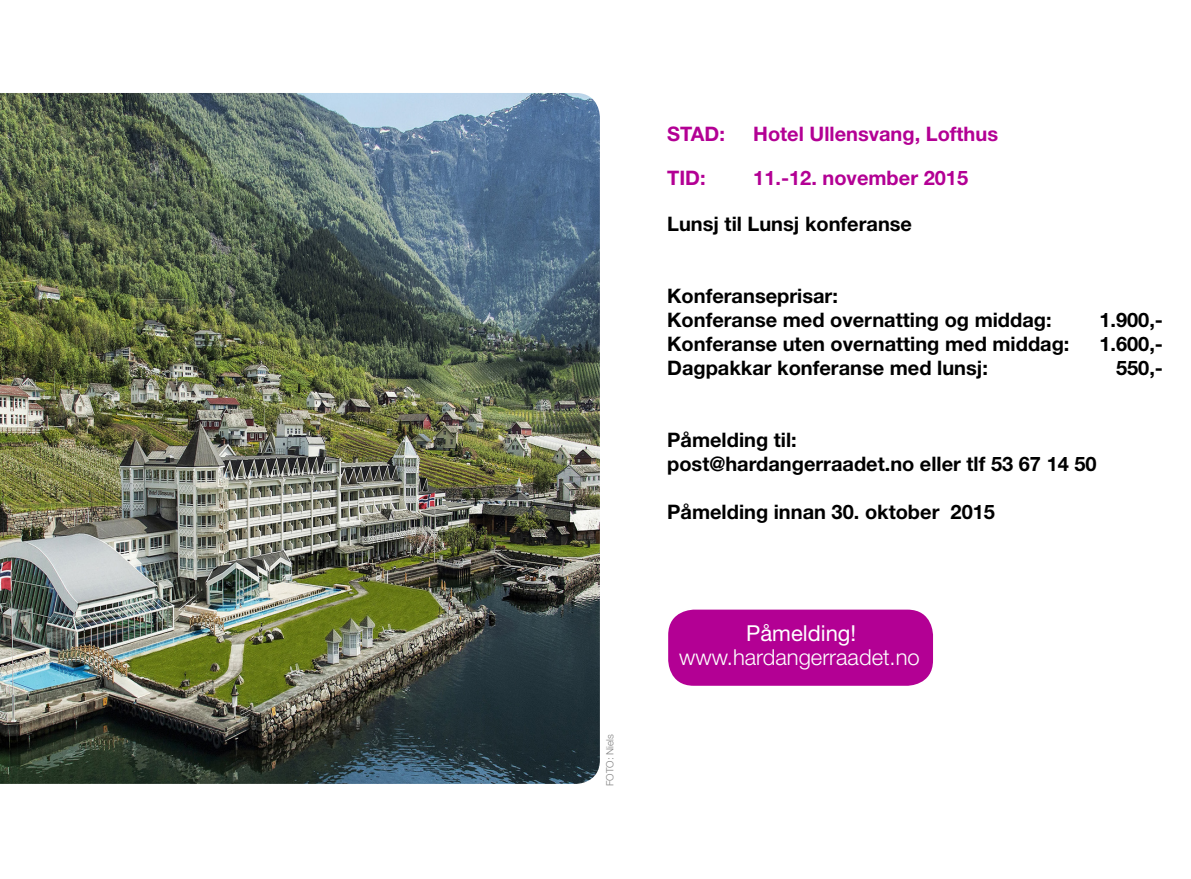
<style>
.page{position:relative;width:1191px;height:879px;background:#fff}
.page>*{position:absolute;margin:0;border:0;box-sizing:border-box;transform-origin:0 0}
.t1{font:300 22px "Helvetica Neue";color:#fff}
.t2{font:22px "Helvetica Neue";color:#fff}
.t3{font:700 20px/24px "Helvetica Neue";color:#000}
.t4{font:700 20px "Helvetica Neue";color:#b30094}
.t5{font:300 10px "Helvetica Neue";color:#808080}
</style>
<div class="page">
<img style="left:0;top:93px;width:600px;height:691px">
<div style="left:667px;top:608px;width:267px;height:79px;background:#b30094;border-radius:27px"></div>
<div style="left:666px;top:607px;width:269px;height:81px;border:2px solid #fff;border-radius:27px"></div>
<p class="t5" style="left:604px;top:786px;width:54px;rotate:-90deg">FOTO: Niels</p>
<p class="t4" style="left:667px;top:121px;width:59px">STAD:</p>
<p class="t4" style="left:753px;top:121px;width:246px">Hotel Ullensvang, Lofthus</p>
<p class="t4" style="left:667px;top:165px;width:40px">TID:</p>
<p class="t4" style="left:753px;top:165px;width:216px">11.-12. november 2015</p>
<p class="t3" style="left:667px;top:211px;width:246px">Lunsj til Lunsj konferanse</p>
<p class="t3" style="left:667px;top:283px;width:386px">Konferanseprisar:<br>Konferanse med overnatting og middag:</p>
<p class="t3" style="left:1099px;top:307px;width:65px">1.900,-</p>
<p class="t3" style="left:667px;top:331px;width:404px">Konferanse uten overnatting med middag:</p>
<p class="t3" style="left:1099px;top:331px;width:65px">1.600,-</p>
<p class="t3" style="left:667px;top:355px;width:322px">Dagpakkar konferanse med lunsj:</p>
<p class="t3" style="left:1116px;top:355px;width:49px">550,-</p>
<p class="t3" style="left:667px;top:427px;width:431px">Påmelding til:<br>post@hardangerraadet.no eller tlf 53 67 14 50</p>
<p class="t3" style="left:667px;top:499px;width:329px">Påmelding innan 30. oktober 2015</p>
<p class="t2" style="left:746px;top:619px;width:112px">Påmelding!</p>
<p class="t1" style="left:679px;top:643px;width:242px">www.hardangerraadet.no</p>
</div>
